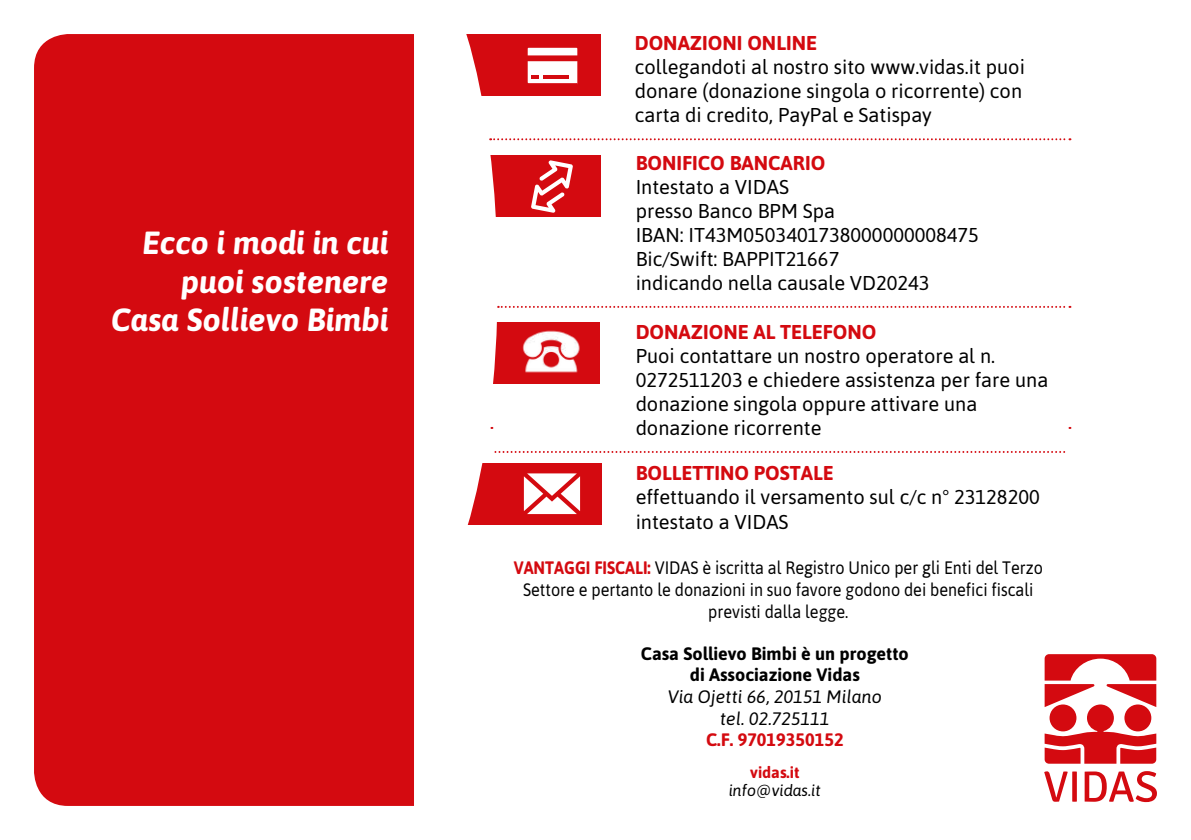
<style>
.page{position:relative;width:1191px;height:840px;background:#fff}
.page>*{position:absolute;margin:0;border:0;box-sizing:border-box;transform-origin:0 0}
.t1{font:italic 700 32px/38.4px "Asap";color:#fff;text-align:right}
.t2{font:20px/24px "Asap";color:#000}
.t3{font:700 20px "Asap";color:#d40a10}
.t4{font:18px/21.6px "Asap";color:#000;text-align:center;scale:.9 1}
.t5{font:700 18px/21.6px "Asap";color:#000;text-align:center}
.t6{font:italic 18px/21.6px "Asap";color:#000;text-align:center}
.t7{font:700 18px "Asap";color:#d40a10}
.t8{font:italic 16px "Asap";color:#000}
.t9{font:700 16px "Asap";color:#d40a10}
.s1{font-weight:700;color:#d40a10}
</style>
<div class="page">
<svg style="left:497px;top:138px;width:573px;height:2px"></svg>
<svg style="left:621px;top:306px;width:449px;height:2px"></svg>
<svg style="left:498px;top:451px;width:568px;height:1px"></svg>
<div style="left:428px;top:34px;width:173px;height:61px;background:#d40a10"></div>
<svg style="left:527px;top:47px;width:51px;height:37px"></svg>
<hr style="left:543px;top:75px;width:25px;height:4px;background:#d40a10">
<div style="left:428px;top:156px;width:173px;height:61px;background:#d40a10"></div>
<svg style="left:531px;top:160px;width:42px;height:53px"></svg>
<div style="left:428px;top:463px;width:173px;height:61px;background:#d40a10"></div>
<svg style="left:524px;top:473px;width:56px;height:40px"></svg>
<svg style="left:1044px;top:771px;width:32px;height:30px"></svg>
<svg style="left:1084px;top:771px;width:73px;height:30px"></svg>
<svg style="left:1044px;top:654px;width:112px;height:109px"></svg>
<svg style="left:428px;top:34px;width:69px;height:491px"></svg>
<div style="left:34px;top:34px;width:380px;height:771px;background:#d40a10"></div>
<img style="left:481px;top:282px;width:139px;height:139px">
<h1 class="t1" style="left:111px;top:226px;width:279px">Ecco i modi in cui puoi sostenere<br>Casa Sollievo Bimbi</h1>
<p class="t3" style="left:635px;top:32px;width:184px">DONAZIONI ONLINE</p>
<p class="t2" style="left:635px;top:57px;width:392px">collegandoti al nostro sito www.vidas.it puoi donare (donazione singola o ricorrente) con carta di credito, PayPal e Satispay</p>
<p class="t3" style="left:635px;top:155px;width:191px">BONIFICO BANCARIO</p>
<p class="t2" style="left:635px;top:176px;width:345px">Intestato a VIDAS<br>presso Banco BPM Spa<br>IBAN: IT43M0503401738000000008475<br>Bic/Swift: BAPPIT21667<br>indicando nella causale VD20243</p>
<p class="t3" style="left:635px;top:320px;width:242px">DONAZIONE AL TELEFONO</p>
<p class="t2" style="left:635px;top:343px;width:414px">Puoi contattare un nostro operatore al n.<br>0272511203 e chiedere assistenza per fare una donazione singola oppure attivare una donazione ricorrente</p>
<p class="t3" style="left:635px;top:465px;width:200px">BOLLETTINO POSTALE</p>
<p class="t2" style="left:635px;top:484px;width:405px">effettuando il versamento sul c/c n° 23128200 intestato a VIDAS</p>
<p class="t4" style="left:514px;top:558px;width:589px"><span class="s1">VANTAGGI FISCALI:</span> VIDAS è iscritta al Registro Unico per gli Enti del Terzo<br>Settore e pertanto le donazioni in suo favore godono dei benefici fiscali previsti dalla legge.</p>
<p class="t5" style="left:641px;top:643px;width:269px">Casa Sollievo Bimbi è un progetto di Associazione Vidas</p>
<p class="t6" style="left:667px;top:687px;width:216px">Via Ojetti 66, 20151 Milano tel. 02.725111</p>
<p class="t7" style="left:706px;top:732px;width:139px">C.F. 97019350152</p>
<p class="t9" style="left:750px;top:765px;width:51px">vidas.it</p>
<p class="t8" style="left:728px;top:783px;width:94px">info@vidas.it</p>
</div>
